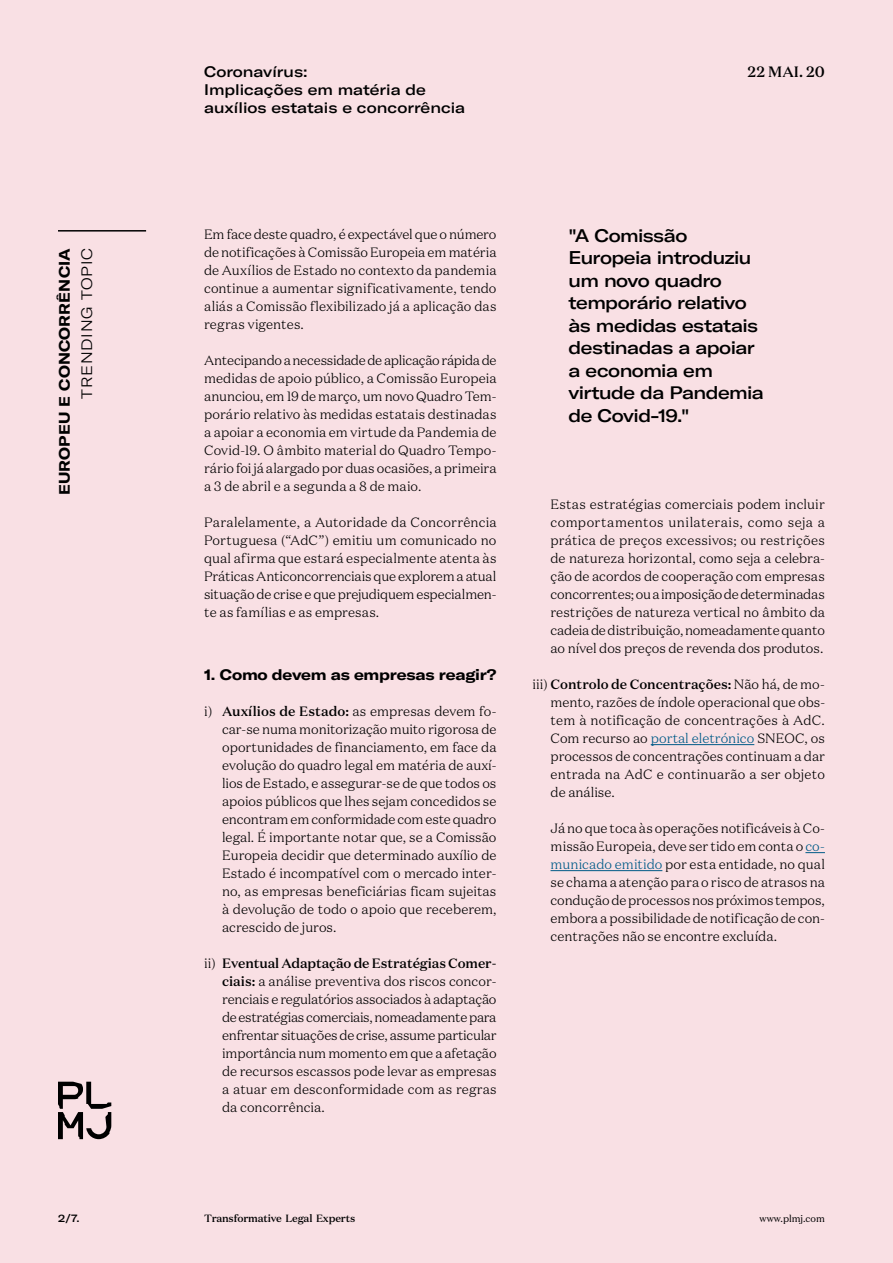
<style>
.page{position:relative;width:893px;height:1263px;background:#f9e0e4}
.page>*{position:absolute;margin:0;border:0;box-sizing:border-box;transform-origin:0 0}
.t1{font:500 expanded 18px/22.5px "GT America";letter-spacing:-.035em;color:#000}
.t2{font:500 expanded 15px/18px "GT America";color:#000}
.t3{font:700 expanded 15px "GT America";letter-spacing:-.01em;color:#000}
.t4{font:700 expanded 15px "GT America";letter-spacing:.01em;color:#000}
.t5{font:300 expanded 15px "GT America";letter-spacing:.05em;color:#000}
.t6{font:500 15px "Domaine Text";color:#000}
.t7{font:300 13.5px/18px "Domaine Text";color:#000;text-align:justify}
.t8{font:500 10.5px "Domaine Text";letter-spacing:-.02em;color:#000}
.t9{font:500 expanded 10.5px "GT America";color:#000}
.t10{font:9.75px "Domaine Text";color:#000}
.s1{font-weight:500}
.s2{color:#005b88}
</style>
<div class="page">
<hr style="left:651px;top:744px;width:103px;height:1px;background:#005b88">
<svg style="left:805px;top:852px;width:20px;height:1px"></svg>
<hr style="left:550px;top:870px;width:112px;height:1px;background:#005b88">
<hr style="left:58px;top:230px;width:88px;height:2px;background:#000">
<svg style="left:58px;top:1082px;width:53px;height:57px"></svg>
<p class="t4" style="left:55px;top:495px;width:249px;rotate:-90deg">EUROPEU E CONCORRÊNCIA</p>
<p class="t5" style="left:78px;top:399px;width:152px;rotate:-90deg">TRENDING TOPIC</p>
<p class="t9" style="left:58px;top:1211px;width:23px">2/7.</p>
<p class="t2" style="left:204px;top:63px;width:105px">Coronavírus:</p>
<p class="t6" style="left:747px;top:62px;width:79px">22 MAI. 20</p>
<p class="t2" style="left:204px;top:81px;width:263px">Implicações em matéria de auxílios estatais e concorrência</p>
<p class="t7" style="left:204px;top:225px;width:294px">Em face deste quadro, é expectável que o número de notificações à Comissão Europeia em matéria de Auxílios de Estado no contexto da pandemia continue a aumentar significativamente, tendo aliás a Comissão flexibilizado já a aplicação das regras vigentes.</p>
<p class="t7" style="left:204px;top:351px;width:294px">Antecipando a necessidade de aplicação rápida de medidas de apoio público, a Comissão Europeia anunciou, em 19 de março, um novo Quadro Tem&shy;porário relativo às medidas estatais destinadas a apoiar a economia em virtude da Pandemia de Covid-19. O âmbito material do Quadro Tempo&shy;rário foi já alargado por duas ocasiões, a primeira a 3 de abril e a segunda a 8 de maio.</p>
<p class="t7" style="left:204px;top:513px;width:294px">Paralelamente, a Autoridade da Concorrência Portuguesa (“AdC”) emitiu um comunicado no qual afirma que estará especialmente atenta às Práticas Anticoncorrenciais que explorem a atual situação de crise e que prejudiquem especialmen&shy;te as famílias e as empresas.</p>
<p class="t3" style="left:204px;top:665px;width:294px">1. Como devem as empresas reagir?</p>
<p class="t7" style="left:222px;top:702px;width:276px;text-indent:-18px">i) <span class="s1">Auxílios de Estado:</span> as empresas devem fo&shy;car-se numa monitorização muito rigorosa de oportunidades de financiamento, em face da evolução do quadro legal em matéria de auxí&shy;lios de Estado, e assegurar-se de que todos os apoios públicos que lhes sejam concedidos se encontram em conformidade com este quadro legal. É importante notar que, se a Comissão Europeia decidir que determinado auxílio de Estado é incompatível com o mercado inter&shy;no, as empresas beneficiárias ficam sujeitas à devolução de todo o apoio que receberem, acrescido de juros.</p>
<p class="t7" style="left:222px;top:954px;width:276px;text-indent:-18px">ii) <span class="s1">Eventual Adaptação de Estratégias Comer&shy;ciais:</span> a análise preventiva dos riscos concor&shy;renciais e regulatórios associados à adaptação de estratégias comerciais, nomeadamente para enfrentar situações de crise, assume particular importância num momento em que a afetação de recursos escassos pode levar as empresas a atuar em desconformidade com as regras da concorrência.</p>
<h1 class="t1" style="left:568px;top:224px;width:197px">"A Comissão<br>Europeia introduziu um novo quadro temporário relativo às medidas estatais destinadas a apoiar a economia em virtude da Pandemia de Covid-19."</h1>
<p class="t7" style="left:550px;top:495px;width:276px">Estas estratégias comerciais podem incluir comportamentos unilaterais, como seja a prática de preços excessivos; ou restrições de natureza horizontal, como seja a celebra&shy;ção de acordos de cooperação com empresas concorrentes; ou a imposição de determinadas restrições de natureza vertical no âmbito da cadeia de distribuição, nomeadamente quanto ao nível dos preços de revenda dos produtos.</p>
<p class="t7" style="left:550px;top:675px;width:276px;text-indent:-18px">iii) <span class="s1">Controlo de Concentrações:</span> Não há, de mo&shy;mento, razões de índole operacional que obs&shy;tem à notificação de concentrações à AdC.<br>Com recurso ao <span class="s2">portal eletrónico</span> SNEOC, os processos de concentrações continuam a dar entrada na AdC e continuarão a ser objeto de análise.</p>
<p class="t7" style="left:551px;top:819px;width:276px">Já no que toca às operações notificáveis à Co&shy;missão Europeia, deve ser tido em conta o <span class="s2">co&shy;municado emitido</span> por esta entidade, no qual se chama a atenção para o risco de atrasos na condução de processos nos próximos tempos, embora a possibilidade de notificação de con&shy;centrações não se encontre excluída.</p>
<p class="t8" style="left:204px;top:1211px;width:153px">Transformative Legal Experts</p>
<p class="t10" style="left:760px;top:1212px;width:67px">www.plmj.com</p>
</div>
